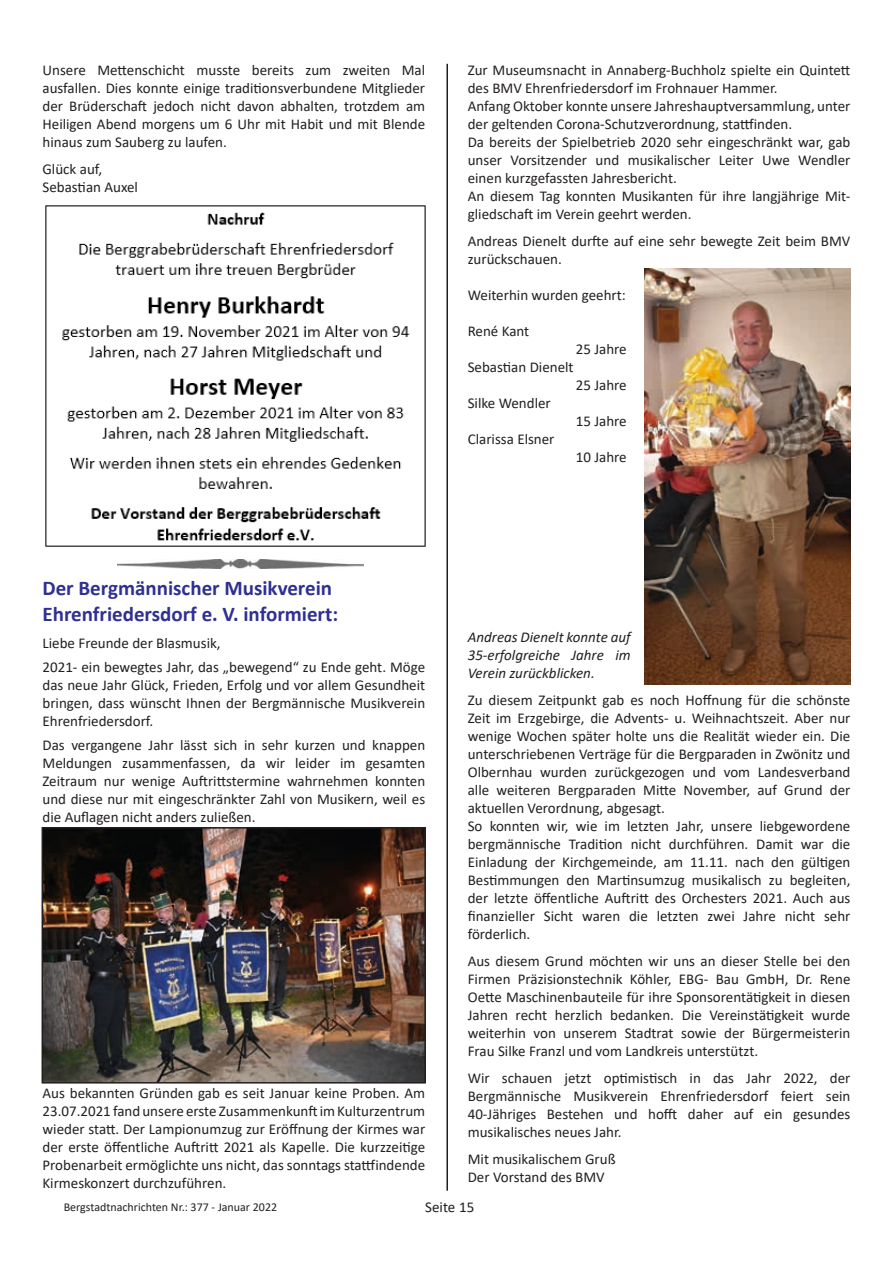
<style>
.page{position:relative;width:893px;height:1263px;background:#fff}
.page>*{position:absolute;margin:0;border:0;box-sizing:border-box;transform-origin:0 0}
.t1{font:700 21px/25.2px "Calibri";color:#2e3092}
.t2{font:15px/18px "Calibri";color:#231f20;text-align:justify}
.t3{font:italic 15px/18px "Calibri";color:#231f20;text-align:justify}
.t4{font:12px "Calibri";color:#231f20}
</style>
<div class="page">
<hr style="left:446px;top:64px;width:2px;height:1127px;background:#231f20">
<img style="left:118px;top:560px;width:246px;height:8px">
<img style="left:45px;top:205px;width:381px;height:342px">
<img style="left:45px;top:830px;width:378px;height:250px">
<div style="left:42px;top:827px;width:384px;height:256px;border:2px solid #231f20"></div>
<img style="left:644px;top:269px;width:206px;height:416px">
<p class="t2" style="left:43px;top:61px;width:384px">Unsere Mettenschicht musste bereits zum zweiten Mal ausfallen. Dies konnte einige traditionsverbundene Mitglieder der Brüderschaft jedoch nicht davon abhalten, trotzdem am Heiligen Abend morgens um 6 Uhr mit Habit und mit Blende hinaus zum Sauberg zu laufen.</p>
<p class="t2" style="left:43px;top:160px;width:97px">Glück auf,<br>Sebastian Auxel</p>
<p class="t2" style="left:468px;top:61px;width:384px;text-align:left">Zur Museumsnacht in Annaberg-Buchholz spielte ein Quintett des BMV Ehrenfriedersdorf im Frohnauer Hammer.<br>Anfang Oktober konnte unsere Jahreshauptversammlung, unter der geltenden Corona-Schutzverordnung, stattfinden.<br>Da bereits der Spielbetrieb 2020 sehr eingeschränkt war, gab unser Vorsitzender und musikalischer Leiter Uwe Wendler einen kurzgefassten Jahresbericht.<br>An diesem Tag konnten Musikanten für ihre langjährige Mit&shy;gliedschaft im Verein geehrt werden.</p>
<p class="t2" style="left:468px;top:232px;width:384px">Andreas Dienelt durfte auf eine sehr bewegte Zeit beim BMV zurückschauen.</p>
<p class="t2" style="left:468px;top:286px;width:160px">Weiterhin wurden geehrt:</p>
<p class="t2" style="left:468px;top:322px;width:63px">René Kant</p>
<p class="t2" style="left:576px;top:340px;width:52px">25 Jahre</p>
<p class="t2" style="left:468px;top:358px;width:107px">Sebastian Dienelt</p>
<p class="t2" style="left:576px;top:376px;width:52px">25 Jahre</p>
<p class="t2" style="left:468px;top:394px;width:85px">Silke Wendler</p>
<p class="t2" style="left:576px;top:412px;width:52px">15 Jahre</p>
<p class="t2" style="left:468px;top:430px;width:88px">Clarissa Elsner</p>
<p class="t2" style="left:576px;top:448px;width:52px">10 Jahre</p>
<h1 class="t1" style="left:43px;top:575px;width:297px">Der Bergmännischer Musikverein<br>Ehrenfriedersdorf e. V. informiert:</h1>
<p class="t2" style="left:43px;top:630px;width:384px;line-height:24px">Liebe Freunde der Blasmusik,<br>2021- ein bewegtes Jahr, das „bewegend“ zu Ende geht. Möge</p>
<p class="t2" style="left:43px;top:675px;width:384px">das neue Jahr Glück, Frieden, Erfolg und vor allem Gesundheit bringen, dass wünscht Ihnen der Bergmännische Musikverein Ehrenfriedersdorf.</p>
<p class="t2" style="left:43px;top:735px;width:384px">Das vergangene Jahr lässt sich in sehr kurzen und knappen Meldungen zusammenfassen, da wir leider im gesamten Zeitraum nur wenige Auftrittstermine wahrnehmen konnten und diese nur mit eingeschränkter Zahl von Musikern, weil es die Auflagen nicht anders zuließen.</p>
<p class="t2" style="left:43px;top:1083px;width:384px">Aus bekannten Gründen gab es seit Januar keine Proben. Am 23.07.2021 fand unsere erste Zusammenkunft im Kulturzentrum wieder statt. Der Lampionumzug zur Eröffnung der Kirmes war der erste öffentliche Auftritt 2021 als Kapelle. Die kurzzeitige Probenarbeit ermöglichte uns nicht, das sonntags stattfindende Kirmeskonzert durchzuführen.</p>
<p class="t3" style="left:468px;top:627px;width:164px">Andreas Dienelt konnte auf 35-erfolgreiche Jahre im Verein zurückblicken.</p>
<p class="t2" style="left:468px;top:691px;width:384px;text-align:left">Zu diesem Zeitpunkt gab es noch Hoffnung für die schönste Zeit im Erzgebirge, die Advents- u. Weihnachtszeit. Aber nur wenige Wochen später holte uns die Realität wieder ein. Die unterschriebenen Verträge für die Bergparaden in Zwönitz und Olbernhau wurden zurückgezogen und vom Landesverband alle weiteren Bergparaden Mitte November, auf Grund der aktuellen Verordnung, abgesagt.<br>So konnten wir, wie im letzten Jahr, unsere liebgewordene bergmännische Tradition nicht durchführen. Damit war die Einladung der Kirchgemeinde, am 11.11. nach den gültigen Bestimmungen den Martinsumzug musikalisch zu begleiten, der letzte öffentliche Auftritt des Orchesters 2021. Auch aus finanzieller Sicht waren die letzten zwei Jahre nicht sehr förderlich.</p>
<p class="t2" style="left:468px;top:952px;width:384px">Aus diesem Grund möchten wir uns an dieser Stelle bei den Firmen Präzisionstechnik Köhler, EBG- Bau GmbH, Dr. Rene Oette Maschinenbauteile für ihre Sponsorentätigkeit in diesen Jahren recht herzlich bedanken. Die Vereinstätigkeit wurde weiterhin von unserem Stadtrat sowie der Bürgermeisterin Frau Silke Franzl und vom Landkreis unterstützt.</p>
<p class="t2" style="left:468px;top:1069px;width:384px">Wir schauen jetzt optimistisch in das Jahr 2022, der Bergmännische Musikverein Ehrenfriedersdorf feiert sein 40-Jähriges Bestehen und hofft daher auf ein gesundes musikalisches neues Jahr.</p>
<p class="t2" style="left:468px;top:1150px;width:149px">Mit musikalischem Gruß<br>Der Vorstand des BMV</p>
<p class="t4" style="left:64px;top:1199px;width:215px">Bergstadtnachrichten Nr.: 377 - Januar 2022</p>
<p class="t2" style="left:425px;top:1197px;width:51px">Seite 15</p>
</div>
